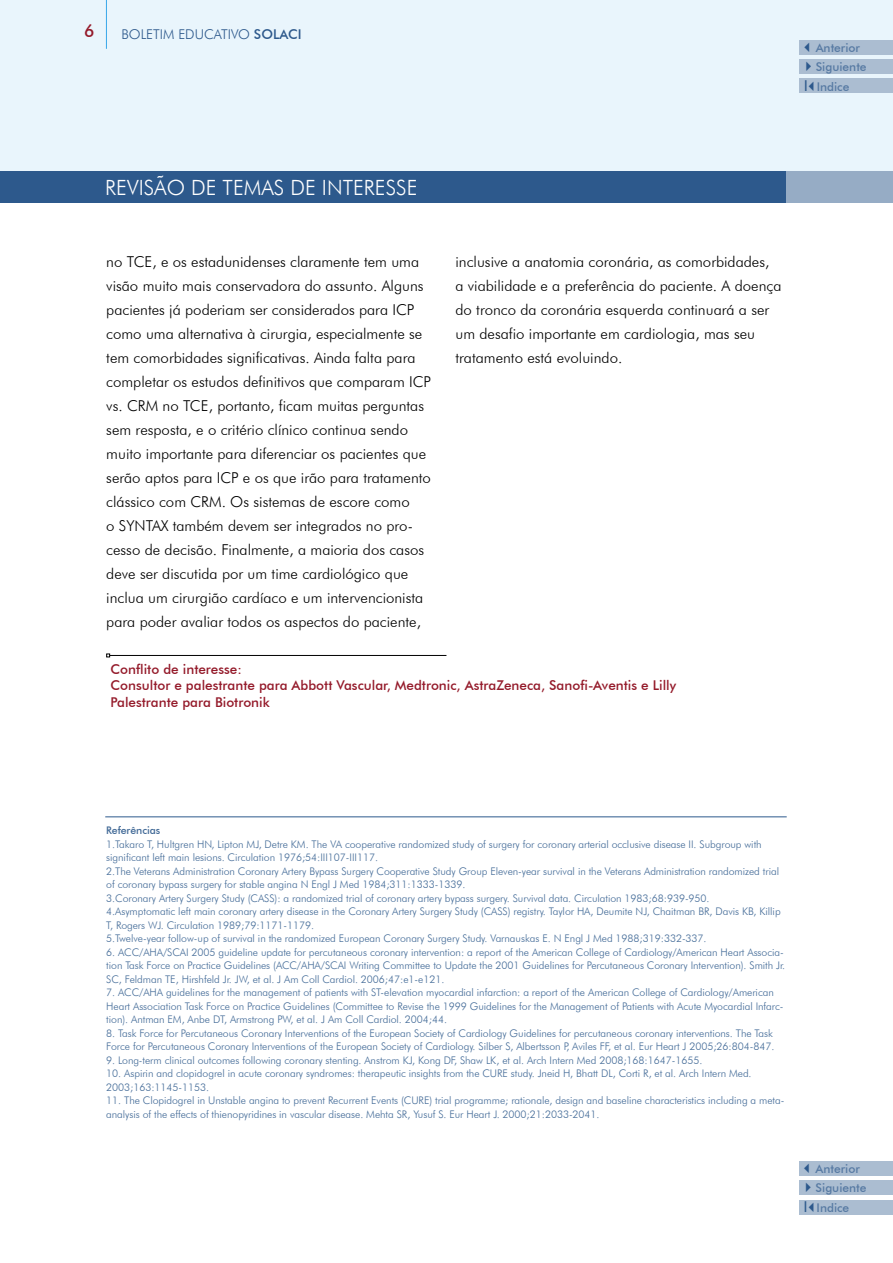
<style>
.page{position:relative;width:893px;height:1263px;background:#fff}
.page>*{position:absolute;margin:0;border:0;box-sizing:border-box;transform-origin:0 0}
.t1{font:300 21px "Futura BT";color:#fff}
.t2{font:500 17.25px "Futura BT";color:#941a2a}
.t3{font:300 15px/24px "Futura BT";color:#000}
.t4{font:500 13.5px/16.2px "Futura BT";color:#941a2a}
.t5{font:300 13.5px "Futura BT";color:#2d598c}
.t6{font:500 12px/20.2px "Futura BT";color:#577aa3}
.t7{font:300 10.5px/13.5px "Futura BT";letter-spacing:-.005em;color:#426a97}
.t8{font:500 10.5px "Futura BT";letter-spacing:-.005em;color:#426a97}
.s1{font-weight:500}
.s2{color:#2d598c}
.s3{font-family:"Arial";font-weight:400;font-size:15px;color:#2d598c}
</style>
<div class="page">
<div style="left:0;top:0;width:893px;height:171px;background:#e9f5fc"></div>
<hr style="left:106px;top:0;width:1px;height:49px;background:#36a7e9">
<div style="left:28px;top:171px;width:759px;height:32px;background:#2d598c"></div>
<div style="left:0;top:171px;width:28px;height:32px;background:#2d598c"></div>
<div style="left:787px;top:171px;width:106px;height:32px;background:#96acc5"></div>
<hr style="left:892px;top:0;width:1px;height:171px;background:#afdcf6">
<hr style="left:105px;top:816px;width:682px;height:1px;background:#2d598c">
<div style="left:799px;top:40px;width:94px;height:14px;background:#abbdd1"></div>
<div style="left:799px;top:59px;width:94px;height:14px;background:#abbdd1"></div>
<div style="left:799px;top:79px;width:94px;height:14px;background:#abbdd1"></div>
<div style="left:799px;top:1162px;width:94px;height:14px;background:#abbdd1"></div>
<div style="left:799px;top:1181px;width:94px;height:14px;background:#abbdd1"></div>
<div style="left:799px;top:1200px;width:94px;height:14px;background:#abbdd1"></div>
<hr style="left:110px;top:655px;width:336px;height:1px;background:#000">
<h2 class="t2" style="left:84px;top:21px;width:12px">6</h2>
<p class="t5" style="left:121px;top:26px;width:182px">BOLETIM EDUCATIVO <span class="s1">SOLACI</span></p>
<p class="t6" style="left:801px;top:37px;width:61px"><span class="s2">✓</span>Anterior</p>
<p class="t6" style="left:801px;top:56px;width:67px"><span class="s2">✔</span>Siguiente<br><span class="s3">I</span><span class="s2">✓</span>Indice</p>
<h1 class="t1" style="left:105px;top:175px;width:314px">REVISÃO DE TEMAS DE INTERESSE</h1>
<p class="t3" style="left:106px;top:249px;width:326px">no TCE, e os estadunidenses claramente tem uma visão muito mais conservadora do assunto. Alguns pacientes já poderiam ser considerados para ICP como uma alternativa à cirurgia, especialmente se tem comorbidades significativas. Ainda falta para completar os estudos definitivos que comparam ICP vs. CRM no TCE, portanto, ficam muitas perguntas sem resposta, e o critério clínico continua sendo muito importante para diferenciar os pacientes que serão aptos para ICP e os que irão para tratamento clássico com CRM. Os sistemas de escore como<br>o SYNTAX também devem ser integrados no pro&shy;cesso de decisão. Finalmente, a maioria dos casos deve ser discutida por um time cardiológico que inclua um cirurgião cardíaco e um intervencionista para poder avaliar todos os aspectos do paciente,</p>
<h3 class="t3" style="left:455px;top:249px;width:327px">inclusive a anatomia coronária, as comorbidades,<br>a viabilidade e a preferência do paciente. A doença do tronco da coronária esquerda continuará a ser um desafio importante em cardiologia, mas seu tratamento está evoluindo.</h3>
<p class="t4" style="left:111px;top:661px;width:567px">Conflito de interesse:<br>Consultor e palestrante para Abbott Vascular, Medtronic, AstraZeneca, Sanofi-Aventis e Lilly<br>Palestrante para Biotronik</p>
<p class="t8" style="left:106px;top:824px;width:56px">Referências</p>
<p class="t7" style="left:106px;top:837px;width:676px">1.Takaro T, Hultgren HN, Lipton MJ, Detre KM. The VA cooperative randomized study of surgery for coronary arterial occlusive disease II. Subgroup with significant left main lesions. Circulation 1976;54:III107-III117.<br>2.The Veterans Administration Coronary Artery Bypass Surgery Cooperative Study Group Eleven-year survival in the Veterans Administration randomized trial of coronary bypass surgery for stable angina N Engl J Med 1984;311:1333-1339.<br>3.Coronary Artery Surgery Study (CASS): a randomized trial of coronary artery bypass surgery. Survival data. Circulation 1983;68:939-950.<br>4.Asymptomatic left main coronary artery disease in the Coronary Artery Surgery Study (CASS) registry. Taylor HA, Deumite NJ, Chaitman BR, Davis KB, Killip T, Rogers WJ. Circulation 1989;79:1171-1179.<br>5.Twelve-year follow-up of survival in the randomized European Coronary Surgery Study. Varnauskas E. N Engl J Med 1988;319:332-337.</p>
<p class="t7" style="left:106px;top:945px;width:680px">6. ACC/AHA/SCAI 2005 guideline update for percutaneous coronary intervention: a report of the American College of Cardiology/American Heart Associa&shy;tion Task Force on Practice Guidelines (ACC/AHA/SCAI Writing Committee to Update the 2001 Guidelines for Percutaneous Coronary Intervention). Smith Jr.<br>SC, Feldman TE, Hirshfeld Jr. JW, et al. J Am Coll Cardiol. 2006;47:e1-e121.</p>
<p class="t7" style="left:106px;top:986px;width:679px">7. ACC/AHA guidelines for the management of patients with ST-elevation myocardial infarction: a report of the American College of Cardiology/American<br>Heart Association Task Force on Practice Guidelines (Committee to Revise the 1999 Guidelines for the Management of Patients with Acute Myocardial Infarc&shy;tion). Antman EM, Anbe DT, Armstrong PW, et al. J Am Coll Cardiol. 2004;44.</p>
<p class="t7" style="left:106px;top:1026px;width:670px">8. Task Force for Percutaneous Coronary Interventions of the European Society of Cardiology Guidelines for percutaneous coronary interventions. The Task<br>Force for Percutaneous Coronary Interventions of the European Society of Cardiology. Silber S, Albertsson P, Aviles FF, et al. Eur Heart J 2005;26:804-847.</p>
<p class="t7" style="left:106px;top:1053px;width:598px">9. Long-term clinical outcomes following coronary stenting. Anstrom KJ, Kong DF, Shaw LK, et al. Arch Intern Med 2008;168:1647-1655.</p>
<p class="t7" style="left:106px;top:1067px;width:647px">10. Aspirin and clopidogrel in acute coronary syndromes: therapeutic insights from the CURE study. Jneid H, Bhatt DL, Corti R, et al. Arch Intern Med.<br>2003;163:1145-1153.</p>
<p class="t7" style="left:106px;top:1094px;width:680px">11. The Clopidogrel in Unstable angina to prevent Recurrent Events (CURE) trial programme; rationale, design and baseline characteristics including a meta&shy;analysis of the effects of thienopyridines in vascular disease. Mehta SR, Yusuf S. Eur Heart J. 2000;21:2033-2041.</p>
<p class="t6" style="left:801px;top:1158px;width:61px"><span class="s2">✓</span>Anterior</p>
<p class="t6" style="left:801px;top:1178px;width:67px"><span class="s2">✔</span>Siguiente<br><span class="s3">I</span><span class="s2">✓</span>Indice</p>
</div>
